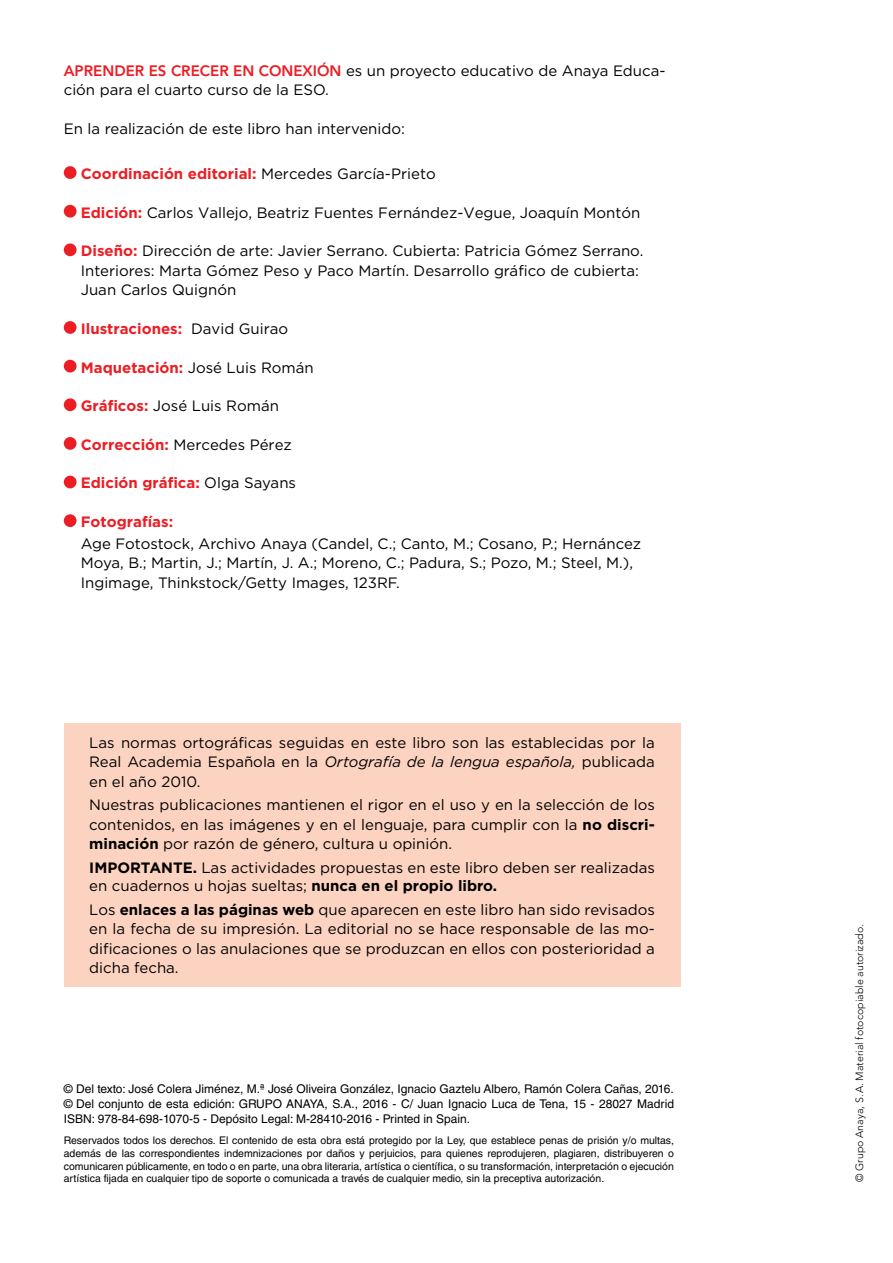
<style>
.page{position:relative;width:893px;height:1263px;background:#fff}
.page>*{position:absolute;margin:0;border:0;box-sizing:border-box;transform-origin:0 0}
.creditos_texto{font:15px/19.5px "Gotham";color:#000;text-align:justify}
.Creditos_Verde{font:15px/19.5px "Gotham";color:#000}
.Creditos_Verde-2{font:700 15px "Gotham";color:#ed1d24}
.t1{font:12px/15px "Helvetica LT Std";color:#000}
.t2{font:10.5px/12.6px "Helvetica LT Std";color:#000;text-align:justify}
.nuclTextoNo{font:300 10.5px "Avenir LT Std";color:#000}
.s1{font-family:"Avenir LT Std";font-weight:800;color:#ed1d24}
.s2{font-weight:400;color:#000}
.s3{font-weight:700;color:#ed1d24}
.s4{font-style:italic}
.s5{font-weight:700}
</style>
<div class="page">
<div style="left:64px;top:166px;width:13px;height:13px;background:#ed1d24;border-radius:50%"></div>
<div style="left:64px;top:205px;width:13px;height:13px;background:#ed1d24;border-radius:50%"></div>
<div style="left:64px;top:243px;width:13px;height:13px;background:#ed1d24;border-radius:50%"></div>
<div style="left:64px;top:321px;width:13px;height:13px;background:#ed1d24;border-radius:50%"></div>
<div style="left:64px;top:360px;width:13px;height:12px;background:#ed1d24;border-radius:50%"></div>
<div style="left:64px;top:398px;width:13px;height:13px;background:#ed1d24;border-radius:50%"></div>
<div style="left:64px;top:437px;width:13px;height:13px;background:#ed1d24;border-radius:50%"></div>
<div style="left:64px;top:476px;width:13px;height:12px;background:#ed1d24;border-radius:50%"></div>
<div style="left:64px;top:514px;width:13px;height:13px;background:#ed1d24;border-radius:50%"></div>
<div style="left:64px;top:723px;width:616px;height:263px;background:#fcd3c1"></div>
<p class="Creditos_Verde" style="left:64px;top:60px;width:603px"><span class="s1">APRENDER ES CRECER EN CONEXIÓN</span> es un proyecto educativo de Anaya Educa&shy;ción para el cuarto curso de la ESO.</p>
<p class="creditos_texto" style="left:64px;top:119px;width:343px">En la realización de este libro han intervenido:</p>
<p class="Creditos_Verde-2" style="left:81px;top:164px;width:356px">Coordinación editorial: <span class="s2">Mercedes García-Prieto</span></p>
<p class="Creditos_Verde" style="left:81px;top:202px;width:561px"><span class="s3">Edición:</span> Carlos Vallejo, Beatriz Fuentes Fernández-Vegue, Joaquín Montón</p>
<p class="Creditos_Verde" style="left:81px;top:241px;width:564px"><span class="s3">Diseño:</span> Dirección de arte: Javier Serrano. Cubierta: Patricia Gómez Serrano.<br>Interiores: Marta Gómez Peso y Paco Martín. Desarrollo gráfico de cubierta:<br>Juan Carlos Quignón</p>
<p class="Creditos_Verde-2" style="left:81px;top:319px;width:209px">Ilustraciones: <span class="s2">David Guirao</span></p>
<p class="Creditos_Verde" style="left:81px;top:357px;width:235px"><span class="s3">Maquetación:</span> José Luis Román</p>
<p class="Creditos_Verde" style="left:81px;top:396px;width:200px"><span class="s3">Gráficos:</span> José Luis Román</p>
<p class="Creditos_Verde" style="left:81px;top:434px;width:213px"><span class="s3">Corrección:</span> Mercedes Pérez</p>
<p class="Creditos_Verde-2" style="left:81px;top:473px;width:217px">Edición gráfica: <span class="s2">Olga Sayans</span></p>
<p class="Creditos_Verde-2" style="left:81px;top:512px;width:94px">Fotografías:</p>
<p class="creditos_texto" style="left:81px;top:533px;width:562px;text-align:left">Age Fotostock, Archivo Anaya (Candel, C.; Canto, M.; Cosano, P.; Hernáncez<br>Moya, B.; Martin, J.; Martín, J. A.; Moreno, C.; Padura, S.; Pozo, M.; Steel, M.),<br>Ingimage, Thinkstock/Getty Images, 123RF.</p>
<p class="creditos_texto" style="left:89px;top:732px;width:567px">Las normas ortográficas seguidas en este libro son las establecidas por la Real Academia Española en la <span class="s4">Ortografía de la lengua española,</span> publicada en el año 2010.</p>
<p class="creditos_texto" style="left:89px;top:795px;width:567px">Nuestras publicaciones mantienen el rigor en el uso y en la selección de los contenidos, en las imágenes y en el lenguaje, para cumplir con la <span class="s5">no discri&shy;minación</span> por razón de género, cultura u opinión.</p>
<p class="creditos_texto" style="left:89px;top:858px;width:567px;line-height:18px"><span class="s5">IMPORTANTE.</span> Las actividades propuestas en este libro deben ser realizadas en cuadernos u hojas sueltas; <span class="s5">nunca en el propio libro.</span></p>
<p class="creditos_texto" style="left:89px;top:899px;width:567px">Los <span class="s5">enlaces a las páginas web</span> que aparecen en este libro han sido revisados en la fecha de su impresión. La editorial no se hace responsable de las mo&shy;dificaciones o las anulaciones que se produzcan en ellos con posterioridad a dicha fecha.</p>
<p class="t1" style="left:64px;top:1082px;width:612px">© Del texto: José Colera Jiménez, M.ª José Oliveira González, Ignacio Gaztelu Albero, Ramón Colera Cañas, 2016.</p>
<p class="t1" style="left:64px;top:1097px;width:612px">© Del conjunto de esta edición: GRUPO ANAYA, S.A., 2016 - C/ Juan Ignacio Luca de Tena, 15 - 28027 Madrid<br>ISBN: 978-84-698-1070-5 - Depósito Legal: M-28410-2016 - Printed in Spain.</p>
<p class="t2" style="left:64px;top:1134px;width:612px">Reservados todos los derechos. El contenido de esta obra está protegido por la Ley, que establece penas de prisión y/o multas, además de las correspondientes indemnizaciones por daños y perjuicios, para quienes reprodujeren, plagiaren, distribuyeren o comunicaren públicamente, en todo o en parte, una obra literaria, artística o científica, o su transformación, interpretación o ejecución artística fijada en cualquier tipo de soporte o comunicada a través de cualquier medio, sin la preceptiva autorización.</p>
<p class="nuclTextoNo" style="left:853px;top:1182px;width:260px;rotate:-90deg">© Grupo Anaya, S.A. Material fotocopiable autorizado.</p>
</div>
